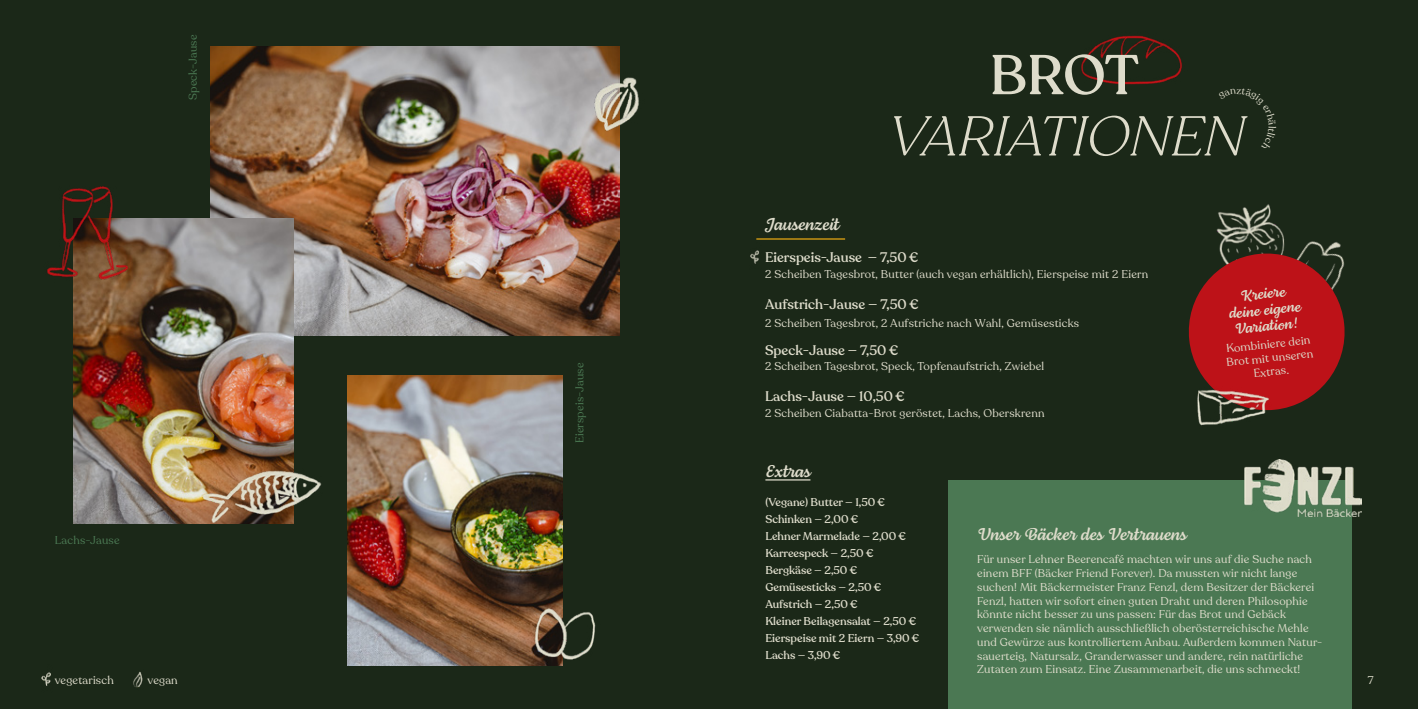
<style>
.page{position:relative;width:1418px;height:709px;background:#fff}
.page>*{position:absolute;margin:0;border:0;box-sizing:border-box;transform-origin:0 0}
.t1{font:italic 300 55.38px "Recoleta";color:#dedccb}
.t2{font:500 55.38px "Recoleta";color:#dedccb}
.t3{font:17.5px "Lemongrass Script";color:#dedccb}
.t4{font:15px/16.2px "Lemongrass Script";color:#dedccb;text-align:center}
.t5{font:500 13.75px "Recoleta";color:#dedccb}
.t6{font:11.25px/13.8px "Recoleta";letter-spacing:.02em;color:#dedccb}
.t7{font:500 11.25px/17px "Recoleta";color:#dedccb}
.t8{font:11.25px "Recoleta";letter-spacing:.02em;color:#4b7853}
</style>
<div class="page">
<div style="left:0;top:0;width:1417px;height:709px;background:#1b2818"></div>
<img style="left:41px;top:672px;width:10px;height:14px">
<img style="left:133px;top:671px;width:10px;height:17px">
<img style="left:210px;top:46px;width:409px;height:290px">
<img style="left:348px;top:376px;width:214px;height:289px">
<img style="left:73px;top:219px;width:220px;height:304px">
<img style="left:47px;top:186px;width:96px;height:126px">
<img style="left:526px;top:605px;width:70px;height:56px">
<img style="left:197px;top:462px;width:125px;height:62px">
<img style="left:586px;top:66px;width:53px;height:70px">
<img style="left:1081px;top:35px;width:101px;height:50px">
<div style="left:947px;top:480px;width:404px;height:229px;background:#4b7853"></div>
<img style="left:1244px;top:460px;width:117px;height:57px">
<hr style="left:765px;top:479px;width:45px;height:1px;background:#dedccb">
<hr style="left:756px;top:238px;width:89px;height:2px;background:#e8a812">
<img style="left:1304px;top:241px;width:37px;height:8px">
<img style="left:1216px;top:204px;width:69px;height:45px">
<svg style="left:1188px;top:249px;width:157px;height:158px"></svg>
<img style="left:1188px;top:386px;width:103px;height:40px">
<img style="left:750px;top:250px;width:9px;height:14px">
<p class="t8" style="left:186px;top:100px;width:67px;rotate:-90deg">Speck-Jause</p>
<p class="t8" style="left:572px;top:443px;width:82px;rotate:-90deg">Eierspeis-Jause</p>
<h1 class="t2" style="left:989px;top:41px;width:151px">BROT</h1>
<h1 class="t1" style="left:885px;top:102px;width:374px">VARIATIONEN</h1>
<h2 class="t3" style="left:765px;top:213px;width:76px">Jausenzeit</h2>
<p class="t5" style="left:765px;top:249px;width:155px">Eierspeis-Jause — 7,50 €</p>
<p class="t6" style="left:765px;top:267px;width:384px">2 Scheiben Tagesbrot, Butter (auch vegan erhältlich), Eierspeise mit 2 Eiern</p>
<p class="t5" style="left:765px;top:295px;width:155px">Aufstrich-Jause — 7,50 €</p>
<p class="t6" style="left:765px;top:316px;width:315px">2 Scheiben Tagesbrot, 2 Aufstriche nach Wahl, Gemüsesticks</p>
<p class="t5" style="left:765px;top:341px;width:135px">Speck-Jause — 7,50 €</p>
<p class="t6" style="left:765px;top:360px;width:280px">2 Scheiben Tagesbrot, Speck, Topfenaufstrich, Zwiebel</p>
<p class="t5" style="left:765px;top:388px;width:141px">Lachs-Jause — 10,50 €</p>
<p class="t6" style="left:765px;top:406px;width:281px">2 Scheiben Ciabatta-Brot geröstet, Lachs, Oberskrenn</p>
<h2 class="t3" style="left:765px;top:461px;width:47px">Extras</h2>
<h3 class="t4" style="left:1226px;top:290px;width:74px;rotate:-6deg">Kreiere deine eigene<br>Variation!</h3>
<p class="t6" style="left:1224px;top:342px;width:89px;text-align:center;rotate:-6deg">Kombiniere dein<br>Brot mit unseren<br>Extras.</p>
<p class="t7" style="left:765px;top:494px;width:156px">(Vegane) Butter — 1,50 €<br>Schinken — 2,00 €<br>Lehner Marmelade — 2,00 €<br>Karreespeck — 2,50 €<br>Bergkäse — 2,50 €<br>Gemüsesticks — 2,50 €<br>Aufstrich — 2,50 €<br>Kleiner Beilagensalat — 2,50 €<br>Eierspeise mit 2 Eiern — 3,90 €<br>Lachs — 3,90 €</p>
<h2 class="t3" style="left:977px;top:524px;width:211px">Unser Bäcker des Vertrauens</h2>
<p class="t6" style="left:977px;top:553px;width:347px">Für unser Lehner Beerencafé machten wir uns auf die Suche nach einem BFF (Bäcker Friend Forever). Da mussten wir nicht lange suchen! Mit Bäckermeister Franz Fenzl, dem Besitzer der Bäckerei Fenzl, hatten wir sofort einen guten Draht und deren Philosophie könnte nicht besser zu uns passen: Für das Brot und Gebäck verwenden sie nämlich ausschließlich oberösterreichische Mehle und Gewürze aus kontrolliertem Anbau. Außerdem kommen Natur&shy;sauerteig, Natursalz, Granderwasser und andere, rein natürliche Zutaten zum Einsatz. Eine Zusammenarbeit, die uns schmeckt!</p>
<p class="t8" style="left:55px;top:533px;width:66px">Lachs-Jause</p>
<p class="t6" style="left:55px;top:673px;width:60px">vegetarisch</p>
<p class="t6" style="left:147px;top:673px;width:32px">vegan</p>
<p class="t6" style="left:1367px;top:673px;width:7px">7</p>
</div>
